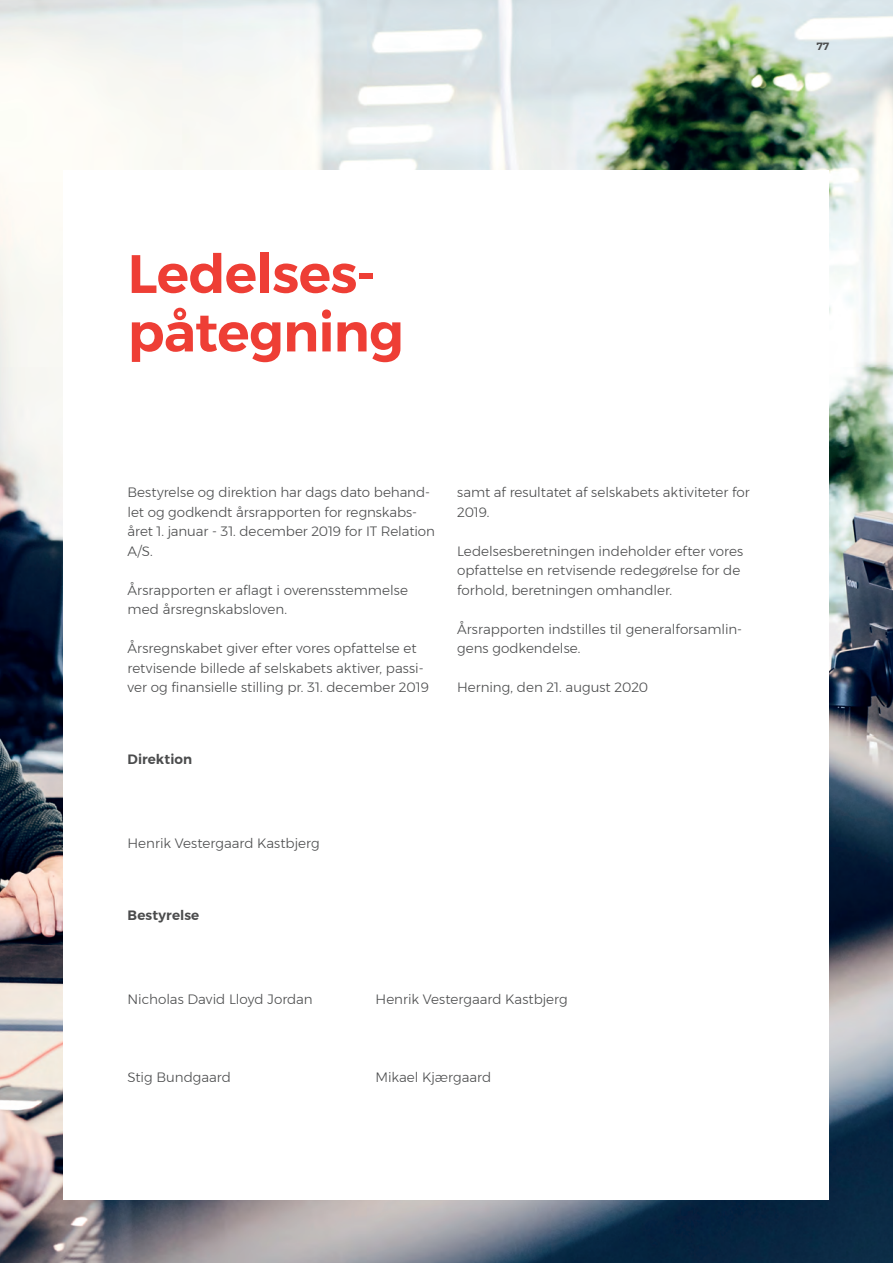
<style>
.page{position:relative;width:893px;height:1263px;background:#fff}
.page>*{position:absolute;margin:0;border:0;box-sizing:border-box;transform-origin:0 0}
.t1{font:600 54px/58.5px "Montserrat";letter-spacing:-.015em;color:#ee3e35}
.t2{font:300 13.5px/19.5px "Montserrat";color:#4b4c4d}
.t3{font:600 13.5px "Montserrat";letter-spacing:.01em;color:#4b4c4d}
.t4{font:600 10.5px "Montserrat";color:#4b4c4d}
</style>
<div class="page">
<img style="left:0;top:0;width:893px;height:1263px">
<div style="left:64px;top:170px;width:765px;height:1029px;background:#fff"></div>
<p class="t4" style="left:817px;top:38px;width:14px">77</p>
<h1 class="t1" style="left:128px;top:244px;width:278px">Ledelses&shy;påtegning</h1>
<p class="t2" style="left:128px;top:482px;width:309px">Bestyrelse og direktion har dags dato behand&shy;let og godkendt årsrapporten for regnskabs&shy;året 1. januar - 31. december 2019 for IT Relation A/S.</p>
<p class="t2" style="left:128px;top:580px;width:282px">Årsrapporten er aflagt i overensstemmelse med årsregnskabsloven.</p>
<p class="t2" style="left:128px;top:638px;width:303px">Årsregnskabet giver efter vores opfattelse et retvisende billede af selskabets aktiver, passi&shy;ver og finansielle stilling pr. 31. december 2019</p>
<p class="t2" style="left:457px;top:482px;width:294px">samt af resultatet af selskabets aktiviteter for<br>2019.</p>
<p class="t2" style="left:457px;top:541px;width:288px">Ledelsesberetningen indeholder efter vores opfattelse en retvisende redegørelse for de forhold, beretningen omhandler.</p>
<p class="t2" style="left:457px;top:619px;width:287px">Årsrapporten indstilles til generalforsamlin&shy;gens godkendelse.</p>
<p class="t2" style="left:457px;top:677px;width:193px">Herning, den 21. august 2020</p>
<p class="t3" style="left:128px;top:749px;width:66px">Direktion</p>
<p class="t2" style="left:128px;top:833px;width:194px">Henrik Vestergaard Kastbjerg</p>
<p class="t3" style="left:128px;top:905px;width:73px">Bestyrelse</p>
<p class="t2" style="left:128px;top:989px;width:187px">Nicholas David Lloyd Jordan</p>
<p class="t2" style="left:128px;top:1067px;width:105px">Stig Bundgaard</p>
<p class="t2" style="left:376px;top:989px;width:194px">Henrik Vestergaard Kastbjerg</p>
<p class="t2" style="left:376px;top:1067px;width:117px">Mikael Kjærgaard</p>
</div>
